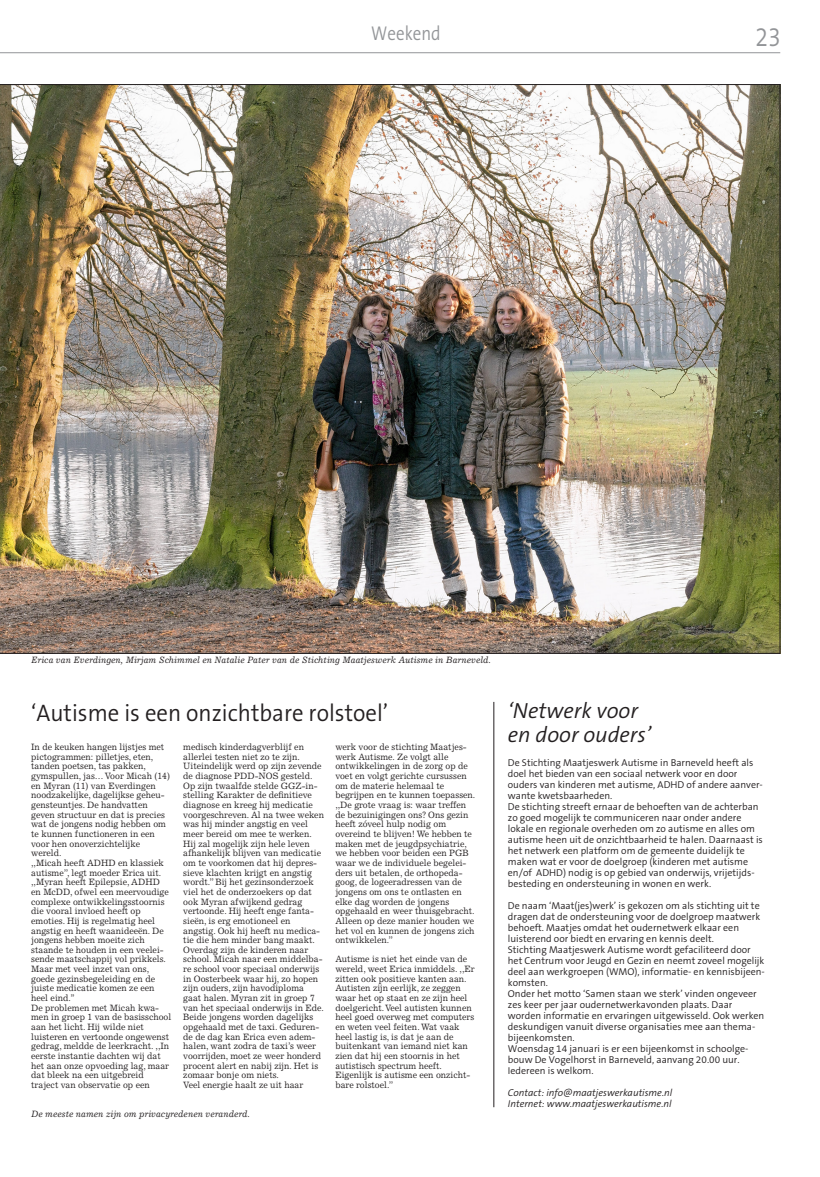
<style>
.page{position:relative;width:820px;height:1177px;background:#fff}
.page>*{position:absolute;margin:0;border:0;box-sizing:border-box;transform-origin:0 0}
._00-paginacijfer{font:300 27px "The Sans OT4";color:#939598;scale:.85 1}
.ach_kop2_enkel{font:300 24px "The Sans OT4";color:#231f20;scale:.95 1}
.ach_kaderkop{font:italic 300 22px "The Sans OT4";color:#231f20}
._00-paginarubriek{font:300 20px "The Sans OT4";color:#939598;scale:.85 1}
.ach_kaderbroodtekst{font:300 10px/11px "The Sans OT4";color:#231f20}
.ach_kaderbroodtekst-2{font:italic 300 10px "The Sans OT4";color:#231f20}
.ach_broodtekst{font:9.2px/9.6px "Excelsior LT Std";color:#231f20;scale:.95 1}
.ach_bijschrift{font:italic 9.2px "Excelsior LT Std";color:#231f20;scale:.95 1}
.ach_broodtekst-2{font:italic 9.2px "Excelsior LT Std";color:#231f20;scale:.95 1}
</style>
<div class="page">
<hr style="left:0;top:52px;width:780px;height:1px;background:#939598">
<img style="left:0;top:84px;width:780px;height:569px">
<hr style="left:493px;top:702px;width:1px;height:405px;background:#231f20">
<p class="_00-paginarubriek" style="left:371px;top:21px;width:83px">Weekend</p>
<p class="_00-paginacijfer" style="left:755px;top:19px;width:31px">23</p>
<p class="ach_bijschrift" style="left:31px;top:654px;width:485px">Erica van Everdingen, Mirjam Schimmel en Natalie Pater van de Stichting Maatjeswerk Autisme in Barneveld.</p>
<p class="ach_kop2_enkel" style="left:31px;top:697px;width:377px">‘Autisme is een onzichtbare rolstoel’</p>
<p class="ach_broodtekst" style="left:31px;top:742px;width:148px">In de keuken hangen lijstjes met pictogrammen: pilletjes, eten, tanden poetsen, tas pakken, gymspullen, jas… Voor Micah (14) en Myran (11) van Everdingen noodzakelijke, dagelijkse geheu&shy;gensteuntjes. De handvatten geven structuur en dat is precies wat de jongens nodig hebben om te kunnen functioneren in een voor hen onoverzichtelijke wereld.</p>
<p class="ach_broodtekst" style="left:31px;top:858px;width:146px">,,Micah heeft ADHD en klassiek autisme’’, legt moeder Erica uit. ,,Myran heeft Epilepsie, ADHD en McDD, ofwel een meervoudige complexe ontwikkelingsstoornis die vooral invloed heeft op emoties. Hij is regelmatig heel angstig en heeft waanideeën. De jongens hebben moeite zich staande te houden in een veelei&shy;sende maatschappij vol prikkels.<br>Maar met veel inzet van ons, goede gezinsbegeleiding en de juiste medicatie komen ze een heel eind.’’</p>
<p class="ach_broodtekst" style="left:31px;top:1002px;width:149px">De problemen met Micah kwa&shy;men in groep 1 van de basisschool aan het licht. Hij wilde niet luisteren en vertoonde ongewenst gedrag, meldde de leerkracht. ,,In eerste instantie dachten wij dat het aan onze opvoeding lag, maar dat bleek na een uitgebreid traject van observatie op een</p>
<p class="ach_broodtekst" style="left:183px;top:742px;width:150px">medisch kinderdagverblijf en allerlei testen niet zo te zijn.<br>Uiteindelijk werd op zijn zevende de diagnose PDD-NOS gesteld.<br>Op zijn twaalfde stelde GGZ-in&shy;stelling Karakter de definitieve diagnose en kreeg hij medicatie voorgeschreven. Al na twee weken was hij minder angstig en veel meer bereid om mee te werken.<br>Hij zal mogelijk zijn hele leven afhankelijk blijven van medicatie om te voorkomen dat hij depres&shy;sieve klachten krijgt en angstig wordt.’’ Bij het gezinsonderzoek viel het de onderzoekers op dat ook Myran afwijkend gedrag vertoonde. Hij heeft enge fanta&shy;sieën, is erg emotioneel en angstig. Ook hij heeft nu medica&shy;tie die hem minder bang maakt.</p>
<p class="ach_broodtekst" style="left:183px;top:944px;width:149px">Overdag zijn de kinderen naar school. Micah naar een middelba&shy;re school voor speciaal onderwijs in Oosterbeek waar hij, zo hopen zijn ouders, zijn havodiploma gaat halen. Myran zit in groep 7 van het speciaal onderwijs in Ede.<br>Beide jongens worden dagelijks opgehaald met de taxi. Geduren&shy;de de dag kan Erica even adem&shy;halen, want zodra de taxi’s weer voorrijden, moet ze weer honderd procent alert en nabij zijn. Het is zomaar bonje om niets.</p>
<p class="ach_broodtekst" style="left:183px;top:1079px;width:128px">Veel energie haalt ze uit haar</p>
<p class="ach_broodtekst-2" style="left:31px;top:1108px;width:232px">De meeste namen zijn om privacyredenen veranderd.</p>
<p class="ach_broodtekst" style="left:335px;top:742px;width:149px">werk voor de stichting Maatjes&shy;werk Autisme. Ze volgt alle ontwikkelingen in de zorg op de voet en volgt gerichte cursussen om de materie helemaal te begrijpen en te kunnen toepassen. ,,De grote vraag is: waar treffen de bezuinigingen ons? Ons gezin heeft zóveel hulp nodig om overeind te blijven! We hebben te maken met de jeugdpsychiatrie, we hebben voor beiden een PGB waar we de individuele begelei&shy;ders uit betalen, de orthopeda&shy;goog, de logeeradressen van de jongens om ons te ontlasten en elke dag worden de jongens opgehaald en weer thuisgebracht.<br>Alleen op deze manier houden we het vol en kunnen de jongens zich ontwikkelen.’’</p>
<p class="ach_broodtekst" style="left:335px;top:954px;width:148px">Autisme is niet het einde van de wereld, weet Erica inmiddels. ,,Er zitten ook positieve kanten aan.<br>Autisten zijn eerlijk, ze zeggen waar het op staat en ze zijn heel doelgericht. Veel autisten kunnen heel goed overweg met computers en weten veel feiten. Wat vaak heel lastig is, is dat je aan de buitenkant van iemand niet kan zien dat hij een stoornis in het autistisch spectrum heeft.<br>Eigenlijk is autisme een onzicht&shy;bare rolstoel.’’</p>
<p class="ach_kaderkop" style="left:507px;top:696px;width:132px">‘Netwerk voor</p>
<p class="ach_kaderkop" style="left:507px;top:720px;width:145px">en door ouders’</p>
<p class="ach_kaderbroodtekst" style="left:507px;top:757px;width:256px">De Stichting Maatjeswerk Autisme in Barneveld heeft als doel het bieden van een sociaal netwerk voor en door ouders van kinderen met autisme, ADHD of andere aanver&shy;wante kwetsbaarheden.</p>
<p class="ach_kaderbroodtekst" style="left:507px;top:801px;width:256px">De stichting streeft ernaar de behoeften van de achterban zo goed mogelijk te communiceren naar onder andere lokale en regionale overheden om zo autisme en alles om autisme heen uit de onzichtbaarheid te halen. Daarnaast is het netwerk een platform om de gemeente duidelijk te maken wat er voor de doelgroep (kinderen met autisme en/of ADHD) nodig is op gebied van onderwijs, vrijetijds&shy;besteding en ondersteuning in wonen en werk.</p>
<p class="ach_kaderbroodtekst" style="left:507px;top:900px;width:254px">De naam ‘Maat(jes)werk’ is gekozen om als stichting uit te dragen dat de ondersteuning voor de doelgroep maatwerk behoeft. Maatjes omdat het oudernetwerk elkaar een luisterend oor biedt en ervaring en kennis deelt.</p>
<p class="ach_kaderbroodtekst" style="left:507px;top:944px;width:258px">Stichting Maatjeswerk Autisme wordt gefaciliteerd door het Centrum voor Jeugd en Gezin en neemt zoveel mogelijk deel aan werkgroepen (WMO), informatie- en kennisbijeen&shy;komsten.</p>
<p class="ach_kaderbroodtekst" style="left:507px;top:988px;width:258px">Onder het motto ‘Samen staan we sterk’ vinden ongeveer zes keer per jaar oudernetwerkavonden plaats. Daar worden informatie en ervaringen uitgewisseld. Ook werken deskundigen vanuit diverse organisaties mee aan thema&shy;bijeenkomsten.</p>
<p class="ach_kaderbroodtekst" style="left:507px;top:1043px;width:242px">Woensdag 14 januari is er een bijeenkomst in schoolge&shy;bouw De Vogelhorst in Barneveld, aanvang 20.00 uur.<br>Iedereen is welkom.</p>
<p class="ach_kaderbroodtekst-2" style="left:507px;top:1086px;width:166px">Contact: info@maatjeswerkautisme.nl</p>
<p class="ach_kaderbroodtekst-2" style="left:507px;top:1097px;width:165px">Internet: www.maatjeswerkautisme.nl</p>
</div>
